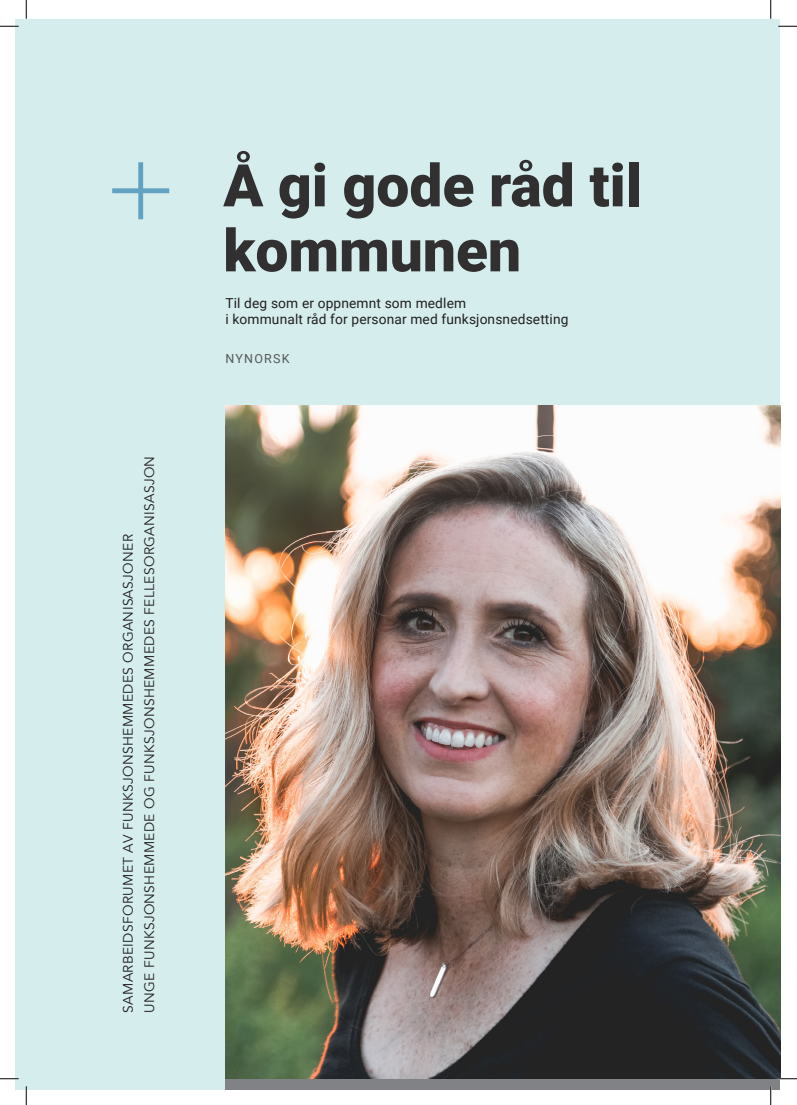
<style>
.page{position:relative;width:797px;height:1105px;background:#fff}
.page>*{position:absolute;margin:0;border:0;box-sizing:border-box;transform-origin:0 0}
.Align_Left_48pt_Size{font:900 58.75px "Roboto";color:#312f30}
._12_14_reg_Left{font:13.75px "Avenir";letter-spacing:.025em;color:#231f20}
.t1{font:13.75px "Roboto";letter-spacing:.01em;color:#231f20}
.t2{font:12.5px "Roboto";letter-spacing:.1em;color:#57585a}
</style>
<div class="page">
<div style="left:16px;top:19px;width:764px;height:1070px;background:#d5eded"></div>
<img style="left:225px;top:405px;width:555px;height:674px">
<svg style="left:112px;top:162px;width:57px;height:57px"></svg>
<svg style="left:0;top:25px;width:19px;height:2px"></svg>
<svg style="left:778px;top:25px;width:19px;height:2px"></svg>
<svg style="left:0;top:1078px;width:19px;height:1px"></svg>
<svg style="left:778px;top:1078px;width:19px;height:1px"></svg>
<svg style="left:25px;top:0;width:2px;height:19px"></svg>
<svg style="left:25px;top:1086px;width:2px;height:19px"></svg>
<svg style="left:770px;top:0;width:1px;height:19px"></svg>
<svg style="left:770px;top:1086px;width:1px;height:19px"></svg>
<p class="_12_14_reg_Left" style="left:120px;top:1013px;width:480px;rotate:-90deg">SAMARBEIDSFORUMET AV FUNKSJONSHEMMEDES ORGANISASJONER</p>
<p class="_12_14_reg_Left" style="left:141px;top:1013px;width:558px;rotate:-90deg">UNGE FUNKSJONSHEMMEDE OG FUNKSJONSHEMMEDES FELLESORGANISASJON</p>
<p class="Align_Left_48pt_Size" style="left:223px;top:144px;width:420px">Å gi gode råd til</p>
<p class="Align_Left_48pt_Size" style="left:223px;top:209px;width:299px">kommunen</p>
<p class="t1" style="left:225px;top:293px;width:242px">Til deg som er oppnemnt som medlem</p>
<p class="t1" style="left:225px;top:310px;width:344px">i kommunalt råd for personar med funksjonsnedsetting</p>
<p class="t2" style="left:225px;top:350px;width:66px">NYNORSK</p>
</div>
